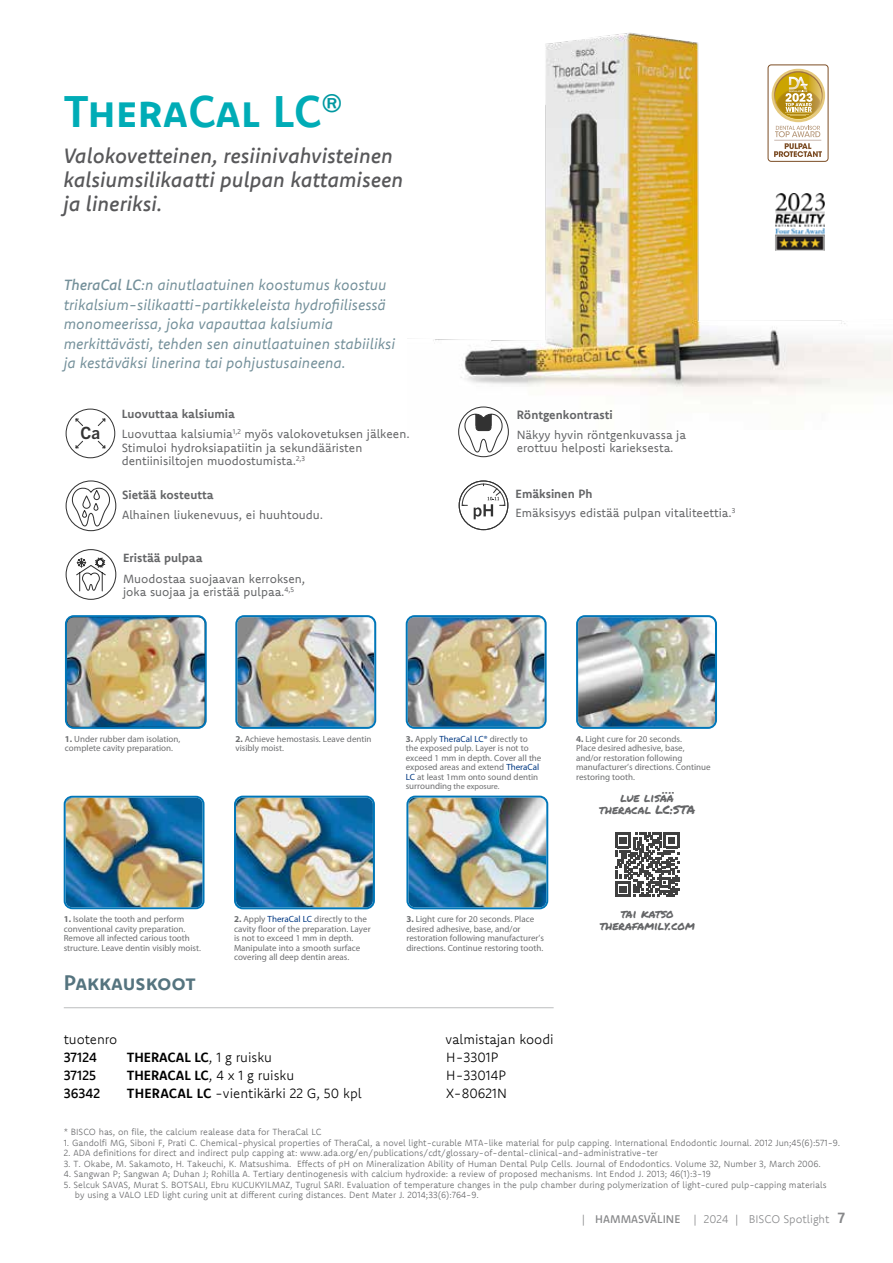
<style>
.page{position:relative;width:893px;height:1263px;background:#fff}
.page>*{position:absolute;margin:0;border:0;box-sizing:border-box;transform-origin:0 0}
.t1{font:45px "Komet Bold SC";color:#00acb6}
.t2{font:italic 500 21px/24px "Komet";color:#58585a}
.t3{font:21px "Komet Bold SC";color:#55747f}
.t4{font:700 16.95px "Trade Gothic Next LT Pro";color:#000}
.t5{font:italic 15px/19.5px "Komet";color:#74909a}
.t6{font:300 13.5px "Komet";color:#000}
.t7{font:700 13.5px "Komet";color:#000}
.t8{font:500 13.5px "Komet";color:#000}
.t9{font:12px/13.5px "Komet";color:#646567}
.t10{font:12px/12px "Permanent Marker";color:#646567;text-align:center}
.t11{font:700 12px "Komet";color:#646567}
.t12{font:300 11.25px "Komet";color:#87888a}
.t13{font:300 9px/10.5px "Komet";color:#646567}
.t14{font:9px/9.4px "Myriad Pro";color:#6d6e70}
.t15{font:8.1px "Myriad Pro";color:#6d6e70}
.s1{font-weight:500}
.s2{font-weight:700}
.s3{color:#003882}
.s4{font-size:9px}
.s5{font-weight:300}
.s6{font-family:"Komet Medium SC";font-weight:400}
.s7{font-weight:700;font-size:15px}
</style>
<div class="page">
<img style="left:433px;top:32px;width:460px;height:361px">
<svg style="left:102px;top:411px;width:14px;height:45px"></svg>
<svg style="left:615px;top:833px;width:64px;height:64px"></svg>
<svg style="left:459px;top:480px;width:49px;height:50px"></svg>
<svg style="left:458px;top:406px;width:51px;height:52px"></svg>
<svg style="left:102px;top:551px;width:15px;height:47px"></svg>
<svg style="left:102px;top:483px;width:15px;height:46px"></svg>
<img style="left:775px;top:194px;width:49px;height:56px">
<div style="left:768px;top:65px;width:60px;height:96px;background:#fff;border-radius:3px"></div>
<div style="left:768px;top:65px;width:60px;height:96px;border:1px solid #7c4d25;border-radius:3px"></div>
<svg style="left:775px;top:126px;width:45px;height:11px"></svg>
<svg style="left:774px;top:143px;width:48px;height:14px"></svg>
<hr style="left:774px;top:140px;width:47px;height:1px;background:#67331b">
<div style="left:772px;top:69px;width:53px;height:53px;background:#e5c97d;border-radius:26px"></div>
<svg style="left:774px;top:71px;width:49px;height:49px"></svg>
<svg style="left:775px;top:73px;width:46px;height:46px"></svg>
<svg style="left:776px;top:77px;width:45px;height:42px;background:#d1b45b"></svg>
<img style="left:238px;top:618px;width:135px;height:108px">
<div style="left:235px;top:615px;width:141px;height:114px;border:2px solid #0076b8;border-radius:8px"></div>
<img style="left:409px;top:618px;width:135px;height:108px">
<div style="left:406px;top:615px;width:141px;height:114px;border:2px solid #0076b8;border-radius:8px"></div>
<img style="left:579px;top:618px;width:135px;height:108px">
<div style="left:576px;top:615px;width:141px;height:114px;border:2px solid #0076b8;border-radius:8px"></div>
<img style="left:102px;top:618px;width:102px;height:108px">
<div style="left:65px;top:615px;width:142px;height:114px;border:2px solid #0076b8;border-radius:8px"></div>
<img style="left:237px;top:799px;width:135px;height:107px">
<div style="left:234px;top:796px;width:141px;height:113px;border:2px solid #0076b8;border-radius:8px"></div>
<img style="left:67px;top:798px;width:136px;height:109px">
<div style="left:64px;top:796px;width:140px;height:113px;border:2px solid #0076b8;border-radius:8px"></div>
<img style="left:409px;top:797px;width:137px;height:109px">
<div style="left:406px;top:796px;width:142px;height:113px;border:2px solid #0076b8;border-radius:8px"></div>
<hr style="left:64px;top:1007px;width:490px;height:1px;background:#bbbdbe">
<img style="left:63px;top:408px;width:39px;height:453px">
<h1 class="t1" style="left:63px;top:82px;width:280px">TheraCal LC<sup>®</sup></h1>
<h2 class="t2" style="left:63px;top:143px;width:341px">Valokovetteinen, resiinivahvisteinen kalsiumsilikaatti pulpan kattamiseen ja lineriksi.</h2>
<p class="t5" style="left:64px;top:275px;width:333px"><span class="s1">TheraCal LC</span>:n ainutlaatuinen koostumus koostuu trikalsium-silikaatti-partikkeleista hydrofiilisessä monomeerissa, joka vapauttaa kalsiumia merkittävästi, tehden sen ainutlaatuinen stabiiliksi ja kestäväksi linerina tai pohjustusaineena.</p>
<h3 class="t4" style="left:81px;top:421px;width:21px">Ca</h3>
<h3 class="t9" style="left:122px;top:403px;width:290px;line-height:20.2px"><span class="s2">Luovuttaa kalsiumia<br></span>Luovuttaa kalsiumia<sup>1,2</sup> myös valokovetuksen jälkeen.</h3>
<h3 class="t9" style="left:122px;top:440px;width:242px">Stimuloi hydroksiapatiitin ja sekundääristen dentiinisiltojen muodostumista.<sup>2,3</sup></h3>
<h3 class="t11" style="left:122px;top:487px;width:93px">Sietää kosteutta</h3>
<h3 class="t9" style="left:122px;top:508px;width:203px">Alhainen liukenevuus, ei huuhtoudu.</h3>
<h3 class="t11" style="left:123px;top:550px;width:81px">Eristää pulpaa</h3>
<h3 class="t9" style="left:123px;top:571px;width:184px">Muodostaa suojaavan kerroksen, joka suojaa ja eristää pulpaa.<sup>4,5</sup></h3>
<h3 class="t11" style="left:517px;top:407px;width:98px">Röntgenkontrasti</h3>
<h3 class="t9" style="left:517px;top:428px;width:171px">Näkyy hyvin röntgenkuvassa ja erottuu helposti karieksesta.</h3>
<h3 class="t9" style="left:516px;top:484px;width:221px;line-height:18.8px"><span class="s2">Emäksinen Ph<br></span>Emäksisyys edistää pulpan vitaliteettia.<sup>3</sup></h3>
<p class="t14" style="left:65px;top:734px;width:117px"><span class="s2">1.</span> Under rubber dam isolation, complete cavity preparation.</p>
<p class="t14" style="left:235px;top:734px;width:138px"><span class="s2">2.</span> Achieve hemostasis. Leave dentin visibly moist.</p>
<p class="t14" style="left:406px;top:734px;width:137px"><span class="s2">3.</span> Apply <span class="s3">TheraCal LC®</span> directly to the exposed pulp. Layer is not to exceed 1 mm in depth. Cover all the exposed areas and extend <span class="s3">TheraCal<br>LC</span> at least 1mm onto sound dentin</p>
<p class="t15" style="left:406px;top:781px;width:95px"><span class="s4">surroundin</span>g the exposure.</p>
<p class="t14" style="left:576px;top:734px;width:136px"><span class="s2">4.</span> Light cure for 20 seconds.<br>Place desired adhesive, base, and/or restoration following manufacturer’s directions. Continue restoring tooth.</p>
<h3 class="t10" style="left:599px;top:791px;width:97px">lue lisää theracal LC:STA</h3>
<p class="t14" style="left:64px;top:914px;width:139px"><span class="s2">1.</span> Isolate the tooth and perform conventional cavity preparation.<br>Remove all infected carious tooth structure. Leave dentin visibly moist.</p>
<h2 class="t3" style="left:64px;top:969px;width:134px">Pakkauskoot</h2>
<p class="t14" style="left:234px;top:914px;width:138px"><span class="s2">2.</span> Apply <span class="s3">TheraCal LC</span> directly to the cavity floor of the preparation. Layer is not to exceed 1 mm in depth.<br>Manipulate into a smooth surface covering all deep dentin areas.</p>
<p class="t14" style="left:406px;top:914px;width:139px"><span class="s2">3.</span> Light cure for 20 seconds. Place desired adhesive, base, and/or restoration following manufacturer’s directions. Continue restoring tooth.</p>
<h3 class="t6" style="left:64px;top:1031px;width:55px">tuotenro</h3>
<h3 class="t6" style="left:446px;top:1031px;width:110px">valmistajan koodi</h3>
<h3 class="t8" style="left:64px;top:1048px;width:35px">37124</h3>
<h3 class="t7" style="left:127px;top:1048px;width:147px">THERACAL LC<span class="s5">, 1 g ruisku</span></h3>
<h3 class="t6" style="left:446px;top:1048px;width:54px">H-3301P</h3>
<h3 class="t8" style="left:64px;top:1066px;width:34px">37125</h3>
<h3 class="t6" style="left:127px;top:1066px;width:169px"><span class="s2">THERACAL LC</span>, 4 x 1 g ruisku</h3>
<h3 class="t6" style="left:446px;top:1066px;width:61px">H-33014P</h3>
<h3 class="t8" style="left:64px;top:1084px;width:38px">36342</h3>
<h3 class="t6" style="left:127px;top:1084px;width:236px"><span class="s2">THERACAL LC</span> -vientikärki 22 G, 50 kpl</h3>
<h3 class="t6" style="left:446px;top:1084px;width:62px">X-80621N</h3>
<h3 class="t10" style="left:600px;top:907px;width:97px">tai katso therafamily.com</h3>
<p class="t13" style="left:64px;top:1127px;width:259px">* BISCO has, on file, the calcium realease data for TheraCal LC</p>
<p class="t13" style="left:64px;top:1137px;width:778px">1. Gandolfi MG, Siboni F, Prati C. Chemical-physical properties of TheraCal, a novel light-curable MTA-like material for pulp capping. International Endodontic Journal. 2012 Jun;45(6):571-9.</p>
<p class="t13" style="left:64px;top:1148px;width:596px">2. ADA definitions for direct and indirect pulp capping at: www.ada.org/en/publications/cdt/glossary-of-dental-clinical-and-administrative-ter</p>
<p class="t13" style="left:64px;top:1158px;width:759px">3. T. Okabe, M. Sakamoto, H. Takeuchi, K. Matsushima. Effects of pH on Mineralization Ability of Human Dental Pulp Cells. Journal of Endodontics. Volume 32, Number 3, March 2006.</p>
<p class="t13" style="left:64px;top:1169px;width:649px">4. Sangwan P; Sangwan A; Duhan J; Rohilla A. Tertiary dentinogenesis with calcium hydroxide: a review of proposed mechanisms. Int Endod J. 2013; 46(1):3-19</p>
<p class="t13" style="left:75px;top:1179px;width:753px;text-indent:-11px">5. Selcuk SAVAS, Murat S. BOTSALI, Ebru KUCUKYILMAZ, Tugrul SARI. Evaluation of temperature changes in the pulp chamber during polymerization of light-cured pulp-capping materials by using a VALO LED light curing unit at different curing distances. Dent Mater J. 2014;33(6):764-9.</p>
<p class="t12" style="left:581px;top:1212px;width:265px">| <span class="s6">HAMMASVÄLINE</span> | 2024 | BISCO Spotlight <span class="s7">7</span></p>
</div>
